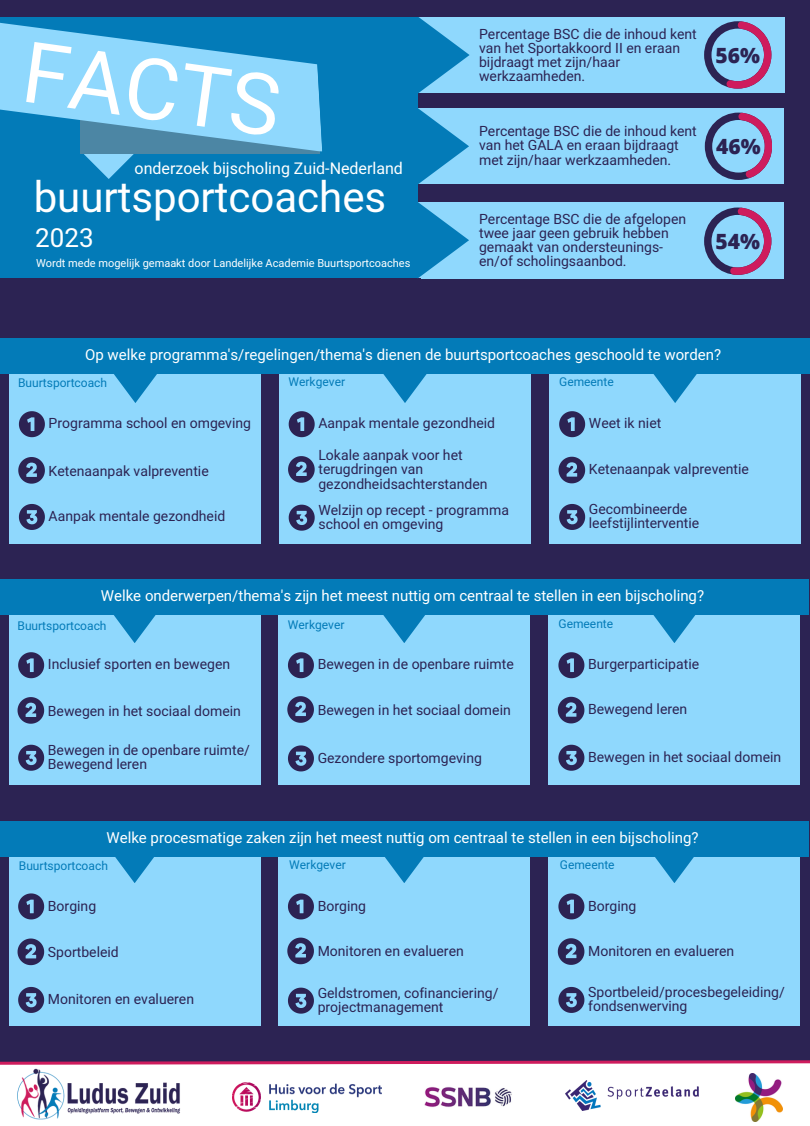
<style>
.page{position:relative;width:810px;height:1126px;background:#fff}
.page>*{position:absolute;margin:0;border:0;box-sizing:border-box;transform-origin:0 0}
.t1{font:85px "Heebo";color:#fff}
.t2{font:42px "Heebo";color:#fff}
.t3{font:26px "Heebo";color:#fff}
.t4{font:800 21px "Open Sans";color:#2c2353}
.t5{font:16px "Heebo";color:#fff}
.t6{font:15px "Heebo";color:#fff}
.t7{font:14px/14.2px "Heebo";color:#2c2353}
.t8{font:12px "Heebo";color:#037bb8}
.t9{font:11px "Heebo";color:#fff}
</style>
<div class="page">
<div style="left:0;top:0;width:810px;height:1125px;background:#037bb8"></div>
<div style="left:418px;top:0;width:392px;height:1108px;background:#2c2353"></div>
<div style="left:418px;top:17px;width:367px;height:76px;background:#8fd8fd"></div>
<div style="left:418px;top:202px;width:365px;height:76px;background:#8fd8fd"></div>
<div style="left:418px;top:108px;width:365px;height:75px;background:#8fd8fd"></div>
<svg style="left:84px;top:154px;width:50px;height:25px"></svg>
<div style="left:80px;top:111px;width:240px;height:43px;background:#4c86a4"></div>
<svg style="left:0;top:22px;width:322px;height:130px;fill:#8fd8fd"></svg>
<div style="left:0;top:278px;width:421px;height:847px;background:#2c2353"></div>
<svg style="left:418px;top:202px;width:51px;height:76px"></svg>
<div style="left:0;top:1061px;width:810px;height:64px;background:#fff"></div>
<img style="left:17px;top:1068px;width:163px;height:52px">
<svg style="left:0;top:1060px;width:810px;height:5px"></svg>
<img style="left:565px;top:1080px;width:133px;height:29px">
<img style="left:424px;top:1087px;width:88px;height:20px">
<img style="left:233px;top:1082px;width:148px;height:29px">
<svg style="left:418px;top:108px;width:51px;height:76px"></svg>
<svg style="left:418px;top:17px;width:52px;height:77px"></svg>
<div style="left:0;top:0;width:810px;height:16px;background:#2c2353"></div>
<div style="left:10px;top:373px;width:251px;height:170px;background:#8fd8fd"></div>
<div style="left:279px;top:373px;width:252px;height:170px;background:#8fd8fd"></div>
<div style="left:549px;top:373px;width:252px;height:170px;background:#8fd8fd"></div>
<svg style="left:114px;top:374px;width:43px;height:29px"></svg>
<svg style="left:383px;top:374px;width:44px;height:29px"></svg>
<svg style="left:653px;top:374px;width:44px;height:29px"></svg>
<div style="left:0;top:338px;width:810px;height:36px;background:#037bb8"></div>
<svg style="left:19px;top:411px;width:26px;height:26px"></svg>
<svg style="left:18px;top:457px;width:27px;height:26px"></svg>
<svg style="left:19px;top:504px;width:26px;height:26px"></svg>
<svg style="left:289px;top:411px;width:26px;height:26px"></svg>
<svg style="left:288px;top:456px;width:27px;height:26px"></svg>
<svg style="left:289px;top:504px;width:26px;height:26px"></svg>
<svg style="left:559px;top:411px;width:26px;height:26px"></svg>
<svg style="left:559px;top:456px;width:26px;height:27px"></svg>
<svg style="left:559px;top:504px;width:26px;height:26px"></svg>
<div style="left:9px;top:614px;width:251px;height:170px;background:#8fd8fd"></div>
<div style="left:278px;top:614px;width:252px;height:170px;background:#8fd8fd"></div>
<div style="left:548px;top:614px;width:252px;height:170px;background:#8fd8fd"></div>
<svg style="left:101px;top:614px;width:68px;height:29px"></svg>
<svg style="left:370px;top:614px;width:68px;height:29px"></svg>
<svg style="left:604px;top:614px;width:104px;height:29px"></svg>
<div style="left:0;top:579px;width:809px;height:35px;background:#037bb8"></div>
<svg style="left:18px;top:652px;width:26px;height:26px"></svg>
<svg style="left:18px;top:697px;width:26px;height:26px"></svg>
<svg style="left:18px;top:744px;width:26px;height:26px"></svg>
<svg style="left:288px;top:652px;width:26px;height:26px"></svg>
<svg style="left:287px;top:696px;width:27px;height:26px"></svg>
<svg style="left:288px;top:745px;width:26px;height:26px"></svg>
<svg style="left:558px;top:652px;width:26px;height:26px"></svg>
<svg style="left:558px;top:696px;width:26px;height:27px"></svg>
<svg style="left:558px;top:744px;width:26px;height:26px"></svg>
<div style="left:9px;top:855px;width:251px;height:170px;background:#8fd8fd"></div>
<div style="left:278px;top:855px;width:252px;height:170px;background:#8fd8fd"></div>
<div style="left:548px;top:855px;width:252px;height:170px;background:#8fd8fd"></div>
<svg style="left:101px;top:856px;width:68px;height:26px"></svg>
<svg style="left:370px;top:856px;width:68px;height:26px"></svg>
<svg style="left:640px;top:856px;width:68px;height:26px"></svg>
<div style="left:0;top:820px;width:809px;height:36px;background:#037bb8"></div>
<svg style="left:18px;top:893px;width:26px;height:26px"></svg>
<svg style="left:18px;top:938px;width:26px;height:26px"></svg>
<svg style="left:18px;top:986px;width:26px;height:26px"></svg>
<svg style="left:288px;top:893px;width:26px;height:26px"></svg>
<svg style="left:287px;top:937px;width:27px;height:26px"></svg>
<svg style="left:288px;top:987px;width:26px;height:26px"></svg>
<svg style="left:558px;top:893px;width:26px;height:26px"></svg>
<svg style="left:558px;top:938px;width:26px;height:26px"></svg>
<svg style="left:558px;top:986px;width:26px;height:26px"></svg>
<svg style="left:704px;top:21px;width:67px;height:68px"></svg>
<svg style="left:705px;top:112px;width:67px;height:68px"></svg>
<svg style="left:704px;top:207px;width:67px;height:68px"></svg>
<img style="left:735px;top:1073px;width:47px;height:48px">
<h5 class="t1" style="left:32px;top:13px;width:260px;rotate:8deg">FACTS</h5>
<h5 class="t5" style="left:135px;top:157px;width:270px">onderzoek bijscholing Zuid-Nederland</h5>
<h5 class="t2" style="left:34px;top:168px;width:354px">buurtsportcoaches</h5>
<p class="t3" style="left:35px;top:220px;width:60px">2023</p>
<h5 class="t9" style="left:36px;top:255px;width:376px">Wordt mede mogelijk gemaakt door Landelijke Academie Buurtsportcoaches</h5>
<p class="t7" style="left:479px;top:27px;width:219px">Percentage BSC die de inhoud kent van het Sportakkoord II en eraan bijdraagt met zijn/haar</p>
<p class="t7" style="left:479px;top:70px;width:108px">werkzaamheden.</p>
<h5 class="t7" style="left:479px;top:124px;width:219px">Percentage BSC die de inhoud kent van het GALA en eraan bijdraagt met zijn/haar werkzaamheden.</h5>
<p class="t7" style="left:479px;top:212px;width:209px">Percentage BSC die de afgelopen twee jaar geen gebruik hebben gemaakt van ondersteunings&shy;en/of scholingsaanbod.</p>
<h3 class="t4" style="left:716px;top:40px;width:46px">56%</h3>
<h3 class="t4" style="left:716px;top:132px;width:46px">46%</h3>
<h3 class="t4" style="left:716px;top:227px;width:46px">54%</h3>
<p class="t6" style="left:85px;top:344px;width:637px">Op welke programma's/regelingen/thema's dienen de buurtsportcoaches geschoold te worden?</p>
<p class="t8" style="left:18px;top:374px;width:91px">Buurtsportcoach</p>
<h5 class="t8" style="left:289px;top:373px;width:58px">Werkgever</h5>
<p class="t8" style="left:559px;top:373px;width:56px">Gemeente</p>
<h5 class="t7" style="left:49px;top:416px;width:204px">Programma school en omgeving</h5>
<p class="t7" style="left:49px;top:464px;width:162px">Ketenaanpak valpreventie</p>
<h5 class="t7" style="left:49px;top:509px;width:178px">Aanpak mentale gezondheid</h5>
<p class="t7" style="left:318px;top:416px;width:178px">Aanpak mentale gezondheid</p>
<h5 class="t7" style="left:318px;top:448px;width:171px">Lokale aanpak voor het terugdringen van gezondheidsachterstanden</h5>
<p class="t7" style="left:318px;top:503px;width:192px">Welzijn op recept - programma school en omgeving</p>
<p class="t7" style="left:589px;top:416px;width:74px">Weet ik niet</p>
<h5 class="t7" style="left:589px;top:462px;width:162px">Ketenaanpak valpreventie</h5>
<p class="t7" style="left:589px;top:502px;width:112px">Gecombineerde leefstijlinterventie</p>
<h5 class="t6" style="left:101px;top:585px;width:605px">Welke onderwerpen/thema's zijn het meest nuttig om centraal te stellen in een bijscholing?</h5>
<p class="t8" style="left:18px;top:616px;width:91px">Buurtsportcoach</p>
<h5 class="t8" style="left:288px;top:616px;width:58px">Werkgever</h5>
<p class="t8" style="left:559px;top:615px;width:56px">Gemeente</p>
<p class="t7" style="left:48px;top:657px;width:184px">Inclusief sporten en bewegen</p>
<h5 class="t7" style="left:48px;top:704px;width:195px">Bewegen in het sociaal domein</h5>
<h1 class="t7" style="left:48px;top:743px;width:203px">Bewegen in de openbare ruimte/<br>Bewegend leren</h1>
<h4 class="t7" style="left:318px;top:657px;width:198px">Bewegen in de openbare ruimte</h4>
<h2 class="t7" style="left:318px;top:702px;width:195px">Bewegen in het sociaal domein</h2>
<h3 class="t7" style="left:318px;top:750px;width:166px">Gezondere sportomgeving</h3>
<p class="t7" style="left:588px;top:657px;width:112px">Burgerparticipatie</p>
<p class="t7" style="left:588px;top:702px;width:101px">Bewegend leren</p>
<p class="t7" style="left:588px;top:750px;width:195px">Bewegen in het sociaal domein</p>
<h5 class="t6" style="left:106px;top:826px;width:594px">Welke procesmatige zaken zijn het meest nuttig om centraal te stellen in een bijscholing?</h5>
<h5 class="t8" style="left:19px;top:857px;width:91px">Buurtsportcoach</h5>
<p class="t8" style="left:289px;top:856px;width:58px">Werkgever</p>
<h5 class="t8" style="left:560px;top:856px;width:56px">Gemeente</h5>
<p class="t7" style="left:48px;top:898px;width:50px">Borging</p>
<h5 class="t7" style="left:48px;top:945px;width:72px">Sportbeleid</h5>
<p class="t7" style="left:48px;top:992px;width:148px">Monitoren en evalueren</p>
<h5 class="t7" style="left:318px;top:898px;width:50px">Borging</h5>
<p class="t7" style="left:318px;top:944px;width:148px">Monitoren en evalueren</p>
<p class="t7" style="left:318px;top:985px;width:182px">Geldstromen, cofinanciering/ projectmanagement</p>
<p class="t7" style="left:588px;top:898px;width:50px">Borging</p>
<h5 class="t7" style="left:588px;top:943px;width:148px">Monitoren en evalueren</h5>
<p class="t7" style="left:588px;top:985px;width:198px">Sportbeleid/procesbegeleiding/ fondsenwerving</p>
</div>
